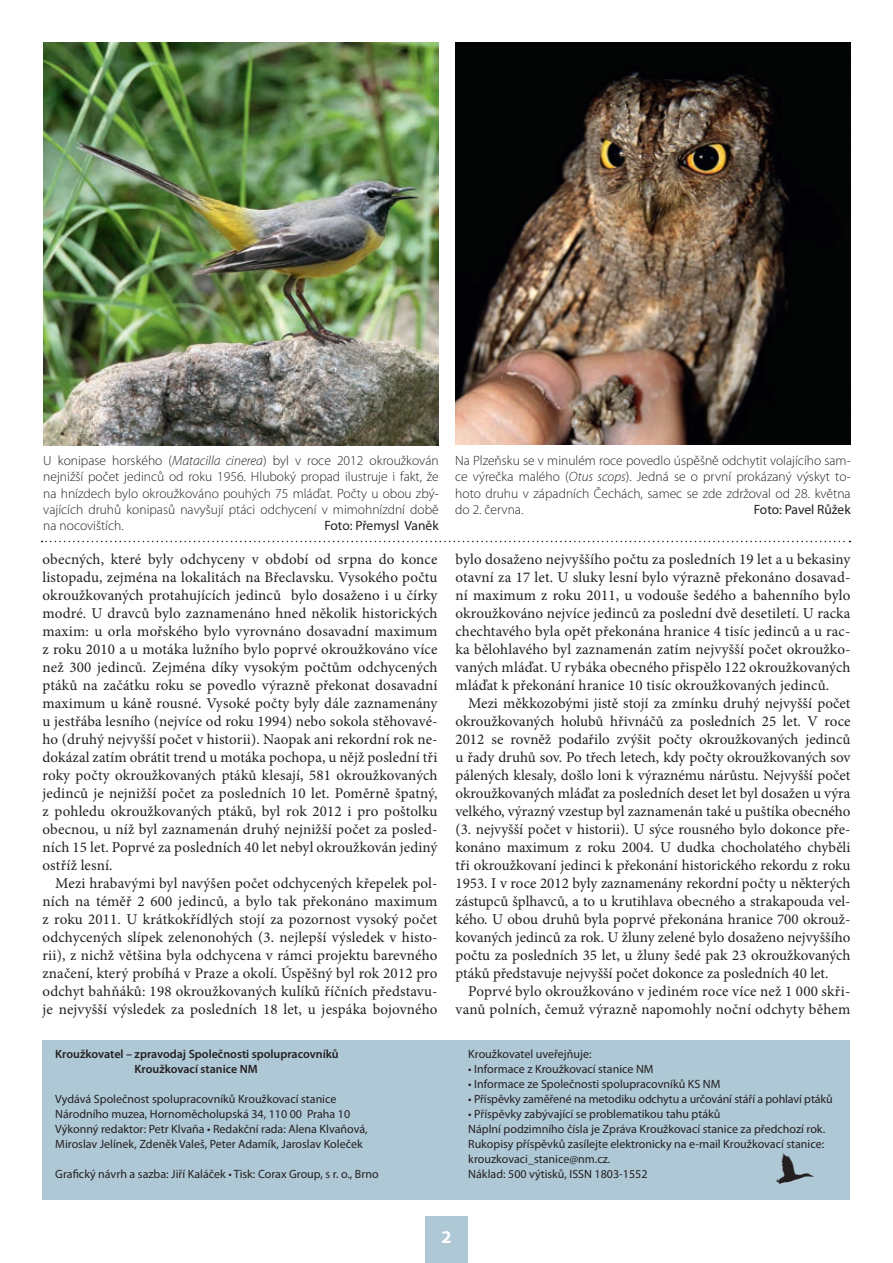
<style>
.page{position:relative;width:893px;height:1263px;background:#fff}
.page>*{position:absolute;margin:0;border:0;box-sizing:border-box;transform-origin:0 0}
.t1{font:33px "Birds 11";color:#231f20}
.t2{font:700 18px "Myriad Pro";color:#fff}
.t3{font:15px/18px "Minion Pro";letter-spacing:.01em;color:#231f20;text-align:justify}
.t4{font:300 13.5px/16.2px "Myriad Pro";color:#231f20;text-align:justify}
.t5{font:13.5px "Myriad Pro";letter-spacing:-.005em;color:#231f20}
.t6{font:12px/15px "Myriad Pro";color:#231f20}
.t7{font:600 12px/15px "Myriad Pro";color:#231f20;text-align:center}
.s1{font-style:italic}
</style>
<div class="page">
<div style="left:425px;top:1216px;width:43px;height:47px;background:#afc8d6"></div>
<img style="left:455px;top:43px;width:396px;height:401px">
<img style="left:43px;top:43px;width:396px;height:402px">
<div style="left:43px;top:1040px;width:807px;height:160px;background:#afc8d6"></div>
<svg style="left:42px;top:541px;width:808px;height:1px"></svg>
<p class="t4" style="left:43px;top:452px;width:397px">U konipase horského (<span class="s1">Matacilla cinerea</span>) byl v roce 2012 okroužkován nejnižší počet jedinců od roku 1956. Hluboký propad ilustruje i fakt, že na hnízdech bylo okroužkováno pouhých 75 mláďat. Počty u obou zbý&shy;vajících druhů konipasů navyšují ptáci odchycení v mimohnízdní době na nocovištích.</p>
<p class="t5" style="left:324px;top:517px;width:116px">Foto: Přemysl Vaněk</p>
<p class="t3" style="left:43px;top:550px;width:396px">obecných, které byly odchyceny v období od srpna do konce listopadu, zejména na lokalitách na Břeclavsku. Vysokého počtu okroužkovaných protahujících jedinců bylo dosaženo i u čírky modré. U dravců bylo zaznamenáno hned několik historických maxim: u orla mořského bylo vyrovnáno dosavadní maximum z roku 2010 a u motáka lužního bylo poprvé okroužkováno více než 300 jedinců. Zejména díky vysokým počtům odchycených ptáků na začátku roku se povedlo výrazně překonat dosavadní maximum u káně rousné. Vysoké počty byly dále zaznamenány u jestřába lesního (nejvíce od roku 1994) nebo sokola stěhovavé&shy;ho (druhý nejvyšší počet v historii). Naopak ani rekordní rok ne&shy;dokázal zatím obrátit trend u motáka pochopa, u nějž poslední tři roky počty okroužkovaných ptáků klesají, 581 okroužkovaných jedinců je nejnižší počet za posledních 10 let. Poměrně špatný, z pohledu okroužkovaných ptáků, byl rok 2012 i pro poštolku obecnou, u níž byl zaznamenán druhý nejnižší počet za posled&shy;ních 15 let. Poprvé za posledních 40 let nebyl okroužkován jediný ostříž lesní.</p>
<p class="t3" style="left:43px;top:874px;width:396px;text-indent:13px">Mezi hrabavými byl navýšen počet odchycených křepelek pol&shy;ních na téměř 2 600 jedinců, a bylo tak překonáno maximum z roku 2011. U krátkokřídlých stojí za pozornost vysoký počet odchycených slípek zelenonohých (3. nejlepší výsledek v histo&shy;rii), z nichž většina byla odchycena v rámci projektu barevného značení, který probíhá v Praze a okolí. Úspěšný byl rok 2012 pro odchyt bahňáků: 198 okroužkovaných kulíků říčních představu&shy;je nejvyšší výsledek za posledních 18 let, u jespáka bojovného</p>
<p class="t7" style="left:55px;top:1046px;width:285px">Kroužkovatel – zpravodaj Společnosti spolupracovníků<br>Kroužkovací stanice NM</p>
<p class="t6" style="left:55px;top:1091px;width:314px">Vydává Společnost spolupracovníků Kroužkovací stanice Národního muzea, Hornoměcholupská 34, 110 00 Praha 10<br>Výkonný redaktor: Petr Klvaňa • Redakční rada: Alena Klvaňová, Miroslav Jelínek, Zdeněk Valeš, Peter Adamík, Jaroslav Koleček</p>
<p class="t6" style="left:55px;top:1166px;width:325px">Grafický návrh a sazba: Jiří Kaláček • Tisk: Corax Group, s r. o., Brno</p>
<p class="t4" style="left:455px;top:452px;width:397px">Na Plzeňsku se v minulém roce povedlo úspěšně odchytit volajícího sam&shy;ce výrečka malého (<span class="s1">Otus scops</span>). Jedná se o první prokázaný výskyt to&shy;hoto druhu v západních Čechách, samec se zde zdržoval od 28. května do 2. června.</p>
<p class="t5" style="left:754px;top:501px;width:98px">Foto: Pavel Růžek</p>
<p class="t3" style="left:455px;top:550px;width:396px">bylo dosaženo nejvyššího počtu za posledních 19 let a u bekasiny otavní za 17 let. U sluky lesní bylo výrazně překonáno dosavad&shy;ní maximum z roku 2011, u vodouše šedého a bahenního bylo okroužkováno nejvíce jedinců za poslední dvě desetiletí. U racka chechtavého byla opět překonána hranice 4 tisíc jedinců a u rac&shy;ka bělohlavého byl zaznamenán zatím nejvyšší počet okroužko&shy;vaných mláďat. U rybáka obecného přispělo 122 okroužkovaných mláďat k překonání hranice 10 tisíc okroužkovaných jedinců.</p>
<p class="t3" style="left:455px;top:694px;width:396px;text-indent:13px">Mezi měkkozobými jistě stojí za zmínku druhý nejvyšší počet okroužkovaných holubů hřivnáčů za posledních 25 let. V roce 2012 se rovněž podařilo zvýšit počty okroužkovaných jedinců u řady druhů sov. Po třech letech, kdy počty okroužkovaných sov pálených klesaly, došlo loni k výraznému nárůstu. Nejvyšší počet okroužkovaných mláďat za posledních deset let byl dosažen u výra velkého, výrazný vzestup byl zaznamenán také u puštíka obecného (3. nejvyšší počet v historii). U sýce rousného bylo dokonce pře&shy;konáno maximum z roku 2004. U dudka chocholatého chyběli tři okroužkovaní jedinci k překonání historického rekordu z roku 1953. I v roce 2012 byly zaznamenány rekordní počty u některých zástupců šplhavců, a to u krutihlava obecného a strakapouda vel&shy;kého. U obou druhů byla poprvé překonána hranice 700 okrouž&shy;kovaných jedinců za rok. U žluny zelené bylo dosaženo nejvyššího počtu za posledních 35 let, u žluny šedé pak 23 okroužkovaných ptáků představuje nejvyšší počet dokonce za posledních 40 let.</p>
<p class="t3" style="left:455px;top:982px;width:396px;text-align:right">Poprvé bylo okroužkováno v jediném roce více než 1 000 skři&shy;vanů polních, čemuž výrazně napomohly noční odchyty během</p>
<p class="t6" style="left:468px;top:1046px;width:125px">Kroužkovatel uveřejňuje:</p>
<p class="t6" style="left:468px;top:1061px;width:187px">• Informace z Kroužkovací stanice NM</p>
<p class="t6" style="left:468px;top:1076px;width:254px">• Informace ze Společnosti spolupracovníků KS NM</p>
<p class="t6" style="left:468px;top:1091px;width:366px">• Příspěvky zaměřené na metodiku odchytu a určování stáří a pohlaví ptáků</p>
<p class="t6" style="left:468px;top:1106px;width:358px">• Příspěvky zabývající se problematikou tahu ptáků<br>Náplní podzimního čísla je Zpráva Kroužkovací stanice za předchozí rok.<br>Rukopisy příspěvků zasílejte elektronicky na e-mail Kroužkovací stanice: krouzkovaci_stanice@nm.cz.<br>Náklad: 500 výtisků, ISSN 1803-1552</p>
<h1 class="t1" style="left:775px;top:1150px;width:43px">a</h1>
<p class="t2" style="left:441px;top:1225px;width:11px">2</p>
</div>
